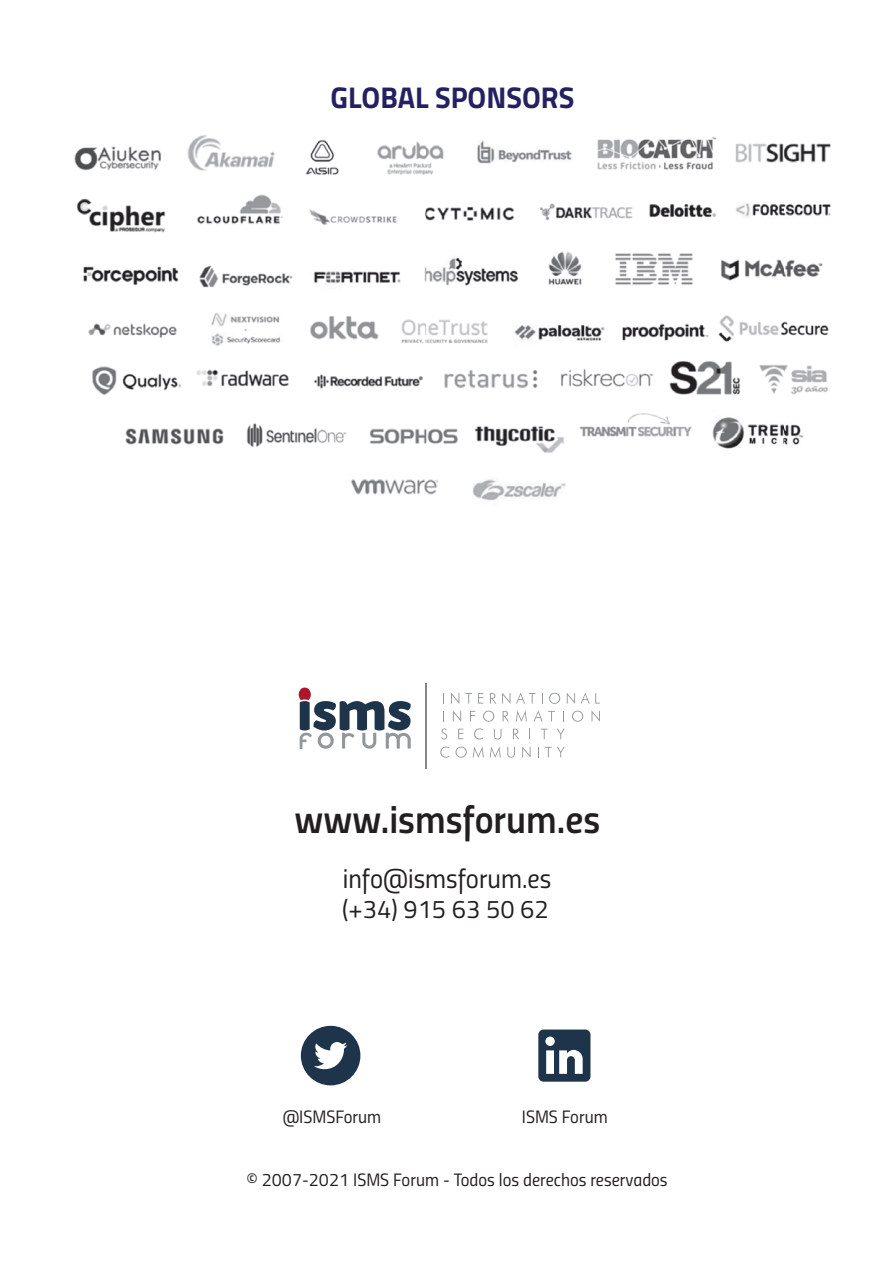
<style>
.page{position:relative;width:893px;height:1263px;background:#fff}
.page>*{position:absolute;margin:0;border:0;box-sizing:border-box;transform-origin:0 0}
.t1{font:39px "Titillium Semibold Upright";color:#231f20}
.t2{font:700 30px "Titillium";color:#252161;scale:.96 1}
.t3{font:27px "Titillium Regular Upright";color:#231f20}
.t4{font:25.5px "Titillium Regular Upright";color:#231f20}
.t5{font:18px "Titillium Regular Upright";color:#231f20}
</style>
<div class="page">
<svg style="left:301px;top:1026px;width:59px;height:59px"></svg>
<svg style="left:538px;top:1029px;width:52px;height:53px"></svg>
<img style="left:74px;top:135px;width:757px;height:365px">
<hr style="left:425px;top:683px;width:2px;height:85px;background:#818587">
<svg style="left:451px;top:693px;width:8px;height:11px"></svg>
<svg style="left:465px;top:693px;width:7px;height:10px"></svg>
<svg style="left:478px;top:693px;width:5px;height:10px"></svg>
<svg style="left:490px;top:693px;width:6px;height:10px"></svg>
<svg style="left:502px;top:693px;width:8px;height:11px"></svg>
<svg style="left:516px;top:693px;width:20px;height:10px"></svg>
<svg style="left:549px;top:693px;width:11px;height:11px"></svg>
<svg style="left:567px;top:693px;width:8px;height:11px"></svg>
<svg style="left:581px;top:693px;width:19px;height:10px"></svg>
<svg style="left:453px;top:711px;width:8px;height:11px"></svg>
<svg style="left:470px;top:711px;width:5px;height:10px"></svg>
<svg style="left:483px;top:711px;width:11px;height:11px"></svg>
<svg style="left:503px;top:711px;width:6px;height:10px"></svg>
<svg style="left:516px;top:711px;width:11px;height:11px"></svg>
<svg style="left:534px;top:710px;width:21px;height:11px"></svg>
<svg style="left:572px;top:711px;width:11px;height:11px"></svg>
<svg style="left:591px;top:710px;width:9px;height:12px"></svg>
<svg style="left:441px;top:728px;width:6px;height:11px"></svg>
<svg style="left:458px;top:729px;width:5px;height:10px"></svg>
<svg style="left:474px;top:728px;width:9px;height:11px"></svg>
<svg style="left:494px;top:729px;width:7px;height:10px"></svg>
<svg style="left:513px;top:729px;width:6px;height:10px"></svg>
<svg style="left:541px;top:729px;width:7px;height:10px"></svg>
<svg style="left:557px;top:729px;width:8px;height:10px"></svg>
<svg style="left:440px;top:747px;width:9px;height:11px"></svg>
<svg style="left:455px;top:747px;width:12px;height:11px"></svg>
<svg style="left:473px;top:746px;width:11px;height:12px"></svg>
<svg style="left:490px;top:746px;width:11px;height:12px"></svg>
<svg style="left:507px;top:747px;width:8px;height:11px"></svg>
<svg style="left:522px;top:746px;width:8px;height:12px"></svg>
<svg style="left:545px;top:747px;width:20px;height:10px"></svg>
<svg style="left:299px;top:687px;width:112px;height:62px"></svg>
<p class="t2" style="left:331px;top:75px;width:255px">GLOBAL SPONSORS</p>
<p class="t1" style="left:295px;top:789px;width:307px">www.ismsforum.es</p>
<p class="t3" style="left:343px;top:858px;width:210px">info@ismsforum.es</p>
<p class="t4" style="left:342px;top:890px;width:208px">(+34) 915 63 50 62</p>
<p class="t5" style="left:283px;top:1104px;width:100px">@ISMSForum</p>
<p class="t5" style="left:522px;top:1103px;width:87px">ISMS Forum</p>
<p class="t5" style="left:246px;top:1166px;width:423px">© 2007-2021 ISMS Forum - Todos los derechos reservados</p>
</div>
